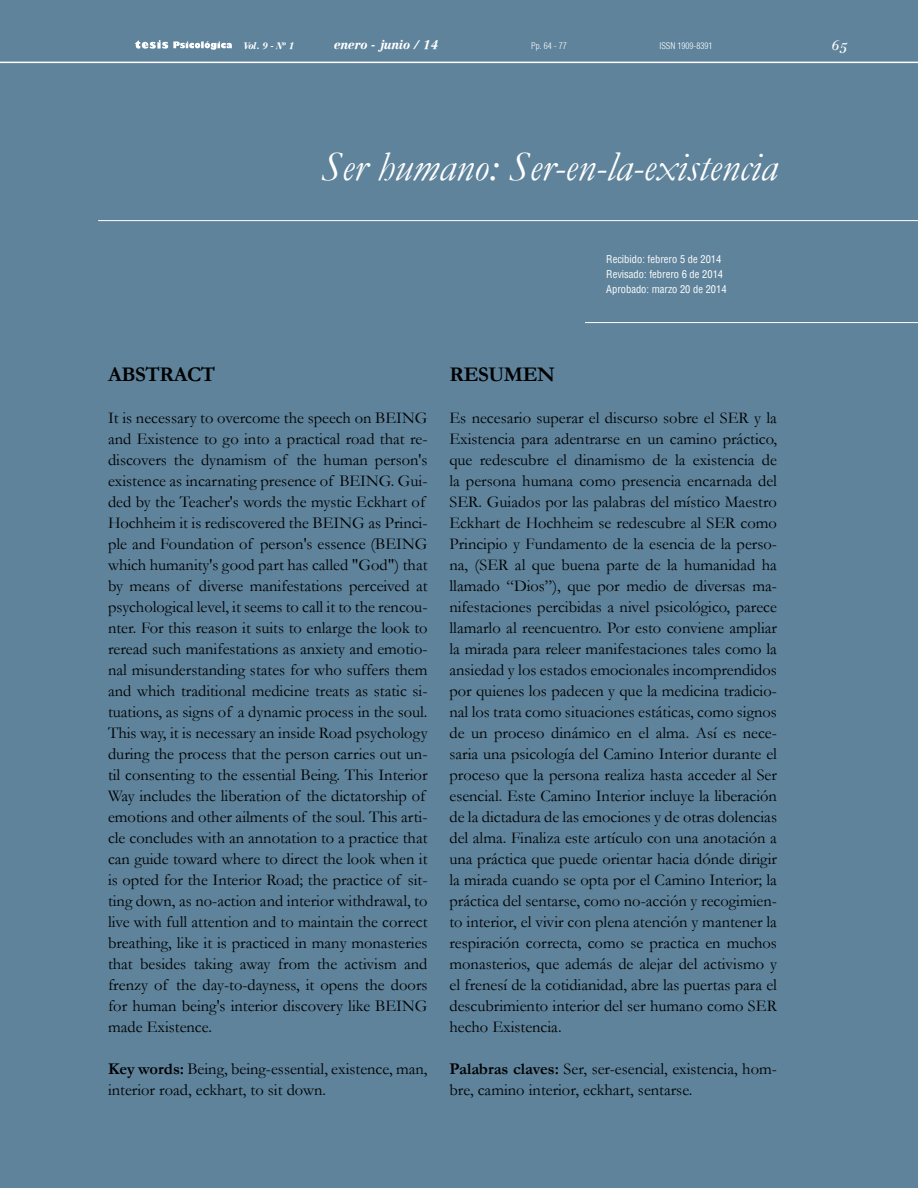
<style>
.page{position:relative;width:918px;height:1188px;background:#5e839b}
.page>*{position:absolute;margin:0;border:0;box-sizing:border-box;transform-origin:0 0}
.t1{font:italic 42px "Garamond";color:#fff}
.t2{font:700 21px "Garamond";letter-spacing:-.02em;color:#000}
.t3{font:16.5px/21px "Garamond";color:#000}
.t4{font:13.5px "Century Reprise OSSSK Italic";color:#fff}
.t5{font:12px "Century Reprise Black SSK Italic";color:#fff}
.t6{font:condensed 10.5px/15px "Helvetica";color:#fff}
.t7{font:300 condensed 9px "Helvetica";color:#fff}
.t8{font:9px "Century Reprise Black SSK Italic";color:#fff}
.s1{font-weight:700}
</style>
<div class="page">
<hr style="left:0;top:62px;width:918px;height:1px;background:#fff">
<svg style="left:134px;top:40px;width:98px;height:10px"></svg>
<hr style="left:98px;top:220px;width:820px;height:1px;background:#fff">
<hr style="left:585px;top:322px;width:333px;height:1px;background:#fff">
<p class="t8" style="left:244px;top:40px;width:52px">Vol. 9 - Nº 1</p>
<p class="t5" style="left:334px;top:37px;width:106px">enero - junio / 14</p>
<p class="t7" style="left:659px;top:40px;width:54px">ISSN 1909-8391</p>
<p class="t4" style="left:832px;top:37px;width:17px">65</p>
<p class="t7" style="left:531px;top:40px;width:37px">Pp. 64 - 77</p>
<h1 class="t1" style="left:321px;top:141px;width:458px">Ser humano: Ser-en-la-existencia</h1>
<p class="t6" style="left:606px;top:251px;width:122px">Recibido: febrero 5 de 2014<br>Revisado: febrero 6 de 2014<br>Aprobado: marzo 20 de 2014</p>
<p class="t2" style="left:108px;top:361px;width:109px">ABSTRACT</p>
<p class="t3" style="left:108px;top:407px;width:321px">It is necessary to overcome the speech on BEING and Existence to go into a practical road that re&shy;discovers the dynamism of the human person's existence as incarnating presence of BEING. Gui&shy;ded by the Teacher's words the mystic Eckhart of Hochheim it is rediscovered the BEING as Princi&shy;ple and Foundation of person's essence (BEING which humanity's good part has called "God") that by means of diverse manifestations perceived at psychological level, it seems to call it to the rencou&shy;nter. For this reason it suits to enlarge the look to reread such manifestations as anxiety and emotio&shy;nal misunderstanding states for who suffers them and which traditional medicine treats as static si&shy;tuations, as signs of a dynamic process in the soul.<br>This way, it is necessary an inside Road psychology during the process that the person carries out un&shy;til consenting to the essential Being. This Interior Way includes the liberation of the dictatorship of emotions and other ailments of the soul. This arti&shy;cle concludes with an annotation to a practice that can guide toward where to direct the look when it is opted for the Interior Road; the practice of sit&shy;ting down, as no-action and interior withdrawal, to live with full attention and to maintain the correct breathing, like it is practiced in many monasteries that besides taking away from the activism and frenzy of the day-to-dayness, it opens the doors for human being's interior discovery like BEING made Existence.</p>
<p class="t3" style="left:108px;top:1058px;width:321px"><span class="s1">Key words:</span> Being, being-essential, existence, man, interior road, eckhart, to sit down.</p>
<p class="t2" style="left:449px;top:361px;width:107px">RESUMEN</p>
<p class="t3" style="left:449px;top:407px;width:329px;text-align:justify">Es necesario superar el discurso sobre el SER y la Existencia para adentrarse en un camino práctico, que redescubre el dinamismo de la existencia de la persona humana como presencia encarnada del SER. Guiados por las palabras del místico Maestro Eckhart de Hochheim se redescubre al SER como Principio y Fundamento de la esencia de la perso&shy;na, (SER al que buena parte de la humanidad ha llamado “Dios”), que por medio de diversas ma&shy;nifestaciones percibidas a nivel psicológico, parece llamarlo al reencuentro. Por esto conviene ampliar la mirada para releer manifestaciones tales como la ansiedad y los estados emocionales incomprendidos por quienes los padecen y que la medicina tradicio&shy;nal los trata como situaciones estáticas, como signos de un proceso dinámico en el alma. Así es nece&shy;saria una psicología del Camino Interior durante el proceso que la persona realiza hasta acceder al Ser esencial. Este Camino Interior incluye la liberación de la dictadura de las emociones y de otras dolencias del alma. Finaliza este artículo con una anotación a una práctica que puede orientar hacia dónde dirigir la mirada cuando se opta por el Camino Interior; la práctica del sentarse, como no-acción y recogimien&shy;to interior, el vivir con plena atención y mantener la respiración correcta, como se practica en muchos monasterios, que además de alejar del activismo y el frenesí de la cotidianidad, abre las puertas para el descubrimiento interior del ser humano como SER hecho Existencia.</p>
<p class="t3" style="left:449px;top:1058px;width:329px"><span class="s1">Palabras claves:</span> Ser, ser-esencial, existencia, hom&shy;bre, camino interior, eckhart, sentarse.</p>
</div>
